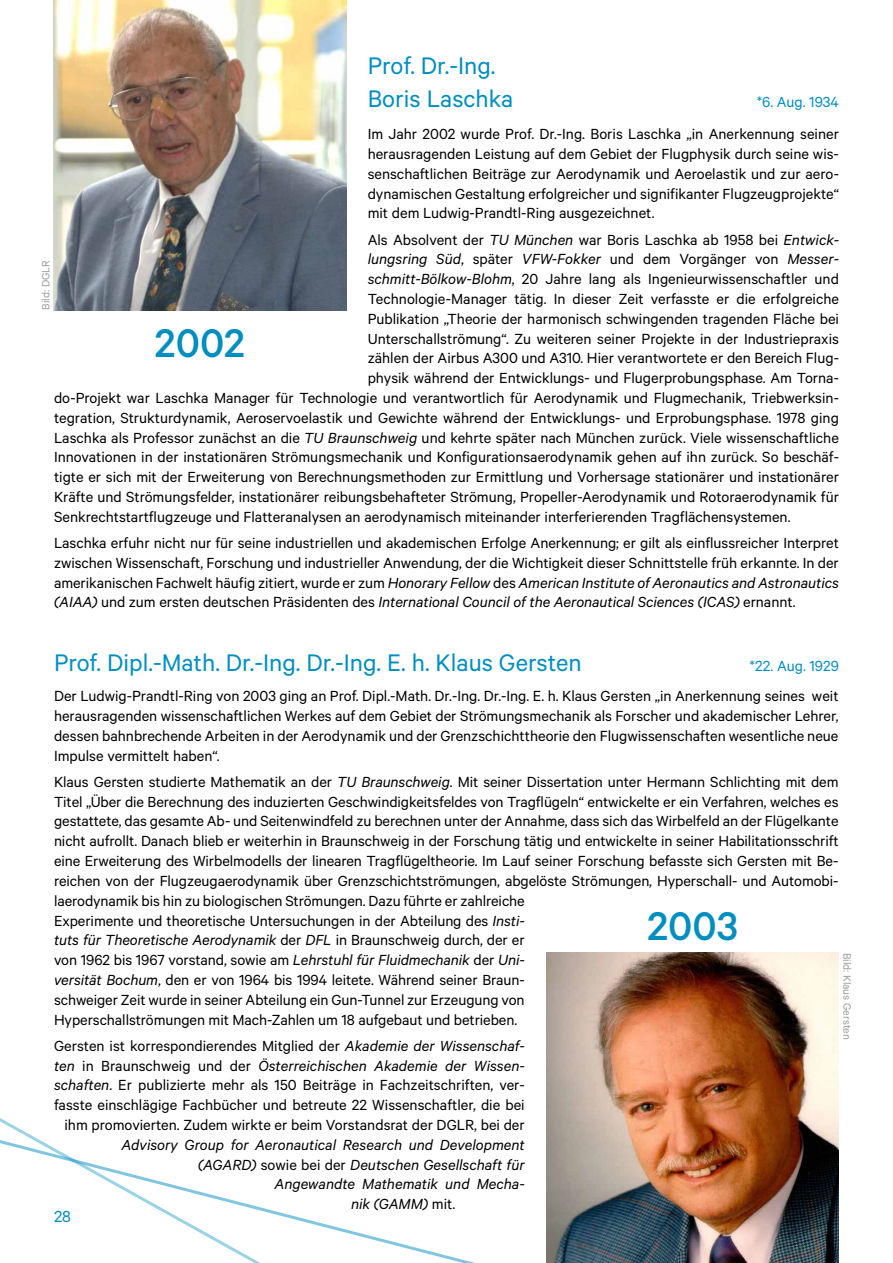
<style>
.page{position:relative;width:893px;height:1263px;background:#fff}
.page>*{position:absolute;margin:0;border:0;box-sizing:border-box;transform-origin:0 0}
.t1{font:500 45px "Calibre";color:#008ec1}
.t2{font:27px/32.4px "Calibre";color:#008ec1}
.t3{font:18px "Calibre";color:#008ec1}
.t4{font:16.5px/19.8px "Calibre";color:#000;text-align:justify}
.t5{font:italic 16.5px "Calibre";color:#000}
.t6{font:16.5px "Calibre";color:#008ec1}
.t7{font:12px "Calibre";color:#9d9d9c}
.s1{font-style:italic}
.s2{font-style:normal}
</style>
<div class="page">
<img style="left:547px;top:952px;width:292px;height:311px">
<svg style="left:286px;top:1214px;width:189px;height:49px"></svg>
<svg style="left:0;top:1118px;width:286px;height:145px"></svg>
<img style="left:53px;top:0;width:293px;height:310px">
<h2 class="t2" style="left:368px;top:49px;width:147px">Prof. Dr.-Ing.<br>Boris Laschka</h2>
<p class="t6" style="left:757px;top:92px;width:84px">*6. Aug. 1934</p>
<p class="t4" style="left:368px;top:123px;width:473px">Im Jahr 2002 wurde Prof. Dr.-Ing. Boris Laschka „in Anerkennung seiner herausragenden Leistung auf dem Gebiet der Flugphysik durch seine wis&shy;senschaftlichen Beiträge zur Aerodynamik und Aeroelastik und zur aero&shy;dynamischen Gestaltung erfolgreicher und signifikanter Flugzeugprojekte“ mit dem Ludwig-Prandtl-Ring ausgezeichnet.</p>
<p class="t4" style="left:368px;top:229px;width:473px">Als Absolvent der <span class="s1">TU München</span> war Boris Laschka ab 1958 bei <span class="s1">Entwick-</span></p>
<p class="t5" style="left:368px;top:250px;width:473px">lungsring Süd<span class="s2">, später</span> VFW-Fokker <span class="s2">und dem Vorgänger von</span> Messer-</p>
<p class="t4" style="left:368px;top:268px;width:473px"><span class="s1">schmitt-Bölkow-Blohm</span>, 20 Jahre lang als Ingenieurwissenschaftler und</p>
<p class="t4" style="left:368px;top:288px;width:473px">Technologie-Manager tätig. In dieser Zeit verfasste er die erfolgreiche</p>
<p class="t4" style="left:368px;top:308px;width:473px">Publikation „Theorie der harmonisch schwingenden tragenden Fläche bei</p>
<p class="t4" style="left:368px;top:328px;width:473px">Unterschallströmung“. Zu weiteren seiner Projekte in der Industriepraxis</p>
<p class="t4" style="left:368px;top:348px;width:473px">zählen der Airbus A300 und A310. Hier verantwortete er den Bereich Flug-</p>
<p class="t4" style="left:368px;top:367px;width:473px">physik während der Entwicklungs- und Flugerprobungsphase. Am Torna-</p>
<p class="t4" style="left:54px;top:387px;width:786px">do-Projekt war Laschka Manager für Technologie und verantwortlich für Aerodynamik und Flugmechanik, Triebwerksin-</p>
<p class="t4" style="left:54px;top:407px;width:786px">tegration, Strukturdynamik, Aeroservoelastik und Gewichte während der Entwicklungs- und Erprobungsphase. 1978 ging</p>
<p class="t4" style="left:54px;top:427px;width:786px">Laschka als Professor zunächst an die <span class="s1">TU Braunschweig</span> und kehrte später nach München zurück. Viele wissenschaftliche</p>
<p class="t4" style="left:54px;top:447px;width:786px">Innovationen in der instationären Strömungsmechanik und Konfigurationsaerodynamik gehen auf ihn zurück. So beschäf-</p>
<p class="t4" style="left:54px;top:466px;width:786px">tigte er sich mit der Erweiterung von Berechnungsmethoden zur Ermittlung und Vorhersage stationärer und instationärer</p>
<p class="t4" style="left:54px;top:486px;width:786px">Kräfte und Strömungsfelder, instationärer reibungsbehafteter Strömung, Propeller-Aerodynamik und Rotoraerodynamik für</p>
<p class="t4" style="left:54px;top:506px;width:738px">Senkrechtstartflugzeuge und Flatteranalysen an aerodynamisch miteinander interferierenden Tragflächensystemen.</p>
<p class="t4" style="left:54px;top:532px;width:786px">Laschka erfuhr nicht nur für seine industriellen und akademischen Erfolge Anerkennung; er gilt als einflussreicher Interpret zwischen Wissenschaft, Forschung und industrieller Anwendung, der die Wichtigkeit dieser Schnittstelle früh erkannte. In der amerikanischen Fachwelt häufig zitiert, wurde er zum <span class="s1">Honorary Fellow</span> des <span class="s1">American Institute of Aeronautics and Astronautics (AIAA)</span> und zum ersten deutschen Präsidenten des <span class="s1">International Council of the Aeronautical Sciences (ICAS)</span> ernannt.</p>
<p class="t7" style="left:39px;top:310px;width:51px;rotate:-90deg">Bild: DGLR</p>
<h1 class="t1" style="left:155px;top:317px;width:92px">2002</h1>
<h2 class="t2" style="left:54px;top:645px;width:529px">Prof. Dipl.-Math. Dr.-Ing. Dr.-Ing. E. h. Klaus Gersten</h2>
<p class="t6" style="left:749px;top:656px;width:91px">*22. Aug. 1929</p>
<p class="t4" style="left:54px;top:686px;width:786px">Der Ludwig-Prandtl-Ring von 2003 ging an Prof. Dipl.-Math. Dr.-Ing. Dr.-Ing. E. h. Klaus Gersten „in Anerkennung seines weit herausragenden wissenschaftlichen Werkes auf dem Gebiet der Strömungsmechanik als Forscher und akademischer Lehrer, dessen bahnbrechende Arbeiten in der Aerodynamik und der Grenzschichttheorie den Flugwissenschaften wesentliche neue Impulse vermittelt haben“.</p>
<p class="t4" style="left:54px;top:771px;width:786px;text-align:left">Klaus Gersten studierte Mathematik an der <span class="s1">TU Braunschweig</span>. Mit seiner Dissertation unter Hermann Schlichting mit dem Titel „Über die Berechnung des induzierten Geschwindigkeitsfeldes von Tragflügeln“ entwickelte er ein Verfahren, welches es gestattete, das gesamte Ab- und Seitenwindfeld zu berechnen unter der Annahme, dass sich das Wirbelfeld an der Flügelkante nicht aufrollt. Danach blieb er weiterhin in Braunschweig in der Forschung tätig und entwickelte in seiner Habilitationsschrift eine Erweiterung des Wirbelmodells der linearen Tragflügeltheorie. Im Lauf seiner Forschung befasste sich Gersten mit Be&shy;reichen von der Flugzeugaerodynamik über Grenzschichtströmungen, abgelöste Strömungen, Hyperschall- und Automobi&shy;laerodynamik bis hin zu biologischen Strömungen. Dazu führte er zahlreiche<br>Experimente und theoretische Untersuchungen in der Abteilung des <span class="s1">Insti-<br>tuts für Theoretische Aerodynamik</span> der <span class="s1">DFL</span> in Braunschweig durch, der er<br>von 1962 bis 1967 vorstand, sowie am <span class="s1">Lehrstuhl für Fluidmechanik</span> der <span class="s1">Uni-<br>versität Bochum</span>, den er von 1964 bis 1994 leitete. Während seiner Braun-<br>schweiger Zeit wurde in seiner Abteilung ein Gun-Tunnel zur Erzeugung von<br>Hyperschallströmungen mit Mach-Zahlen um 18 aufgebaut und betrieben.</p>
<p class="t4" style="left:54px;top:1035px;width:472px;text-align:right">Gersten ist korrespondierendes Mitglied der <span class="s1">Akademie der Wissenschaf&shy;ten</span> in Braunschweig und der <span class="s1">Österreichischen Akademie der Wissen&shy;schaften</span>. Er publizierte mehr als 150 Beiträge in Fachzeitschriften, ver&shy;fasste einschlägige Fachbücher und betreute 22 Wissenschaftler, die bei ihm promovierten. Zudem wirkte er beim Vorstandsrat der DGLR, bei der</p>
<p class="t5" style="left:122px;top:1135px;width:405px">Advisory Group for Aeronautical Research und Development</p>
<p class="t5" style="left:198px;top:1155px;width:328px">(AGARD) <span class="s2">sowie bei der</span> Deutschen Gesellschaft für</p>
<p class="t5" style="left:275px;top:1174px;width:252px">Angewandte Mathematik und Mecha-</p>
<p class="t5" style="left:351px;top:1194px;width:106px">nik (GAMM) <span class="s2">mit.</span></p>
<h1 class="t1" style="left:647px;top:899px;width:92px">2003</h1>
<p class="t7" style="left:854px;top:952px;width:89px;rotate:90deg">Bild: Klaus Gersten</p>
<p class="t3" style="left:54px;top:1206px;width:18px">28</p>
</div>
